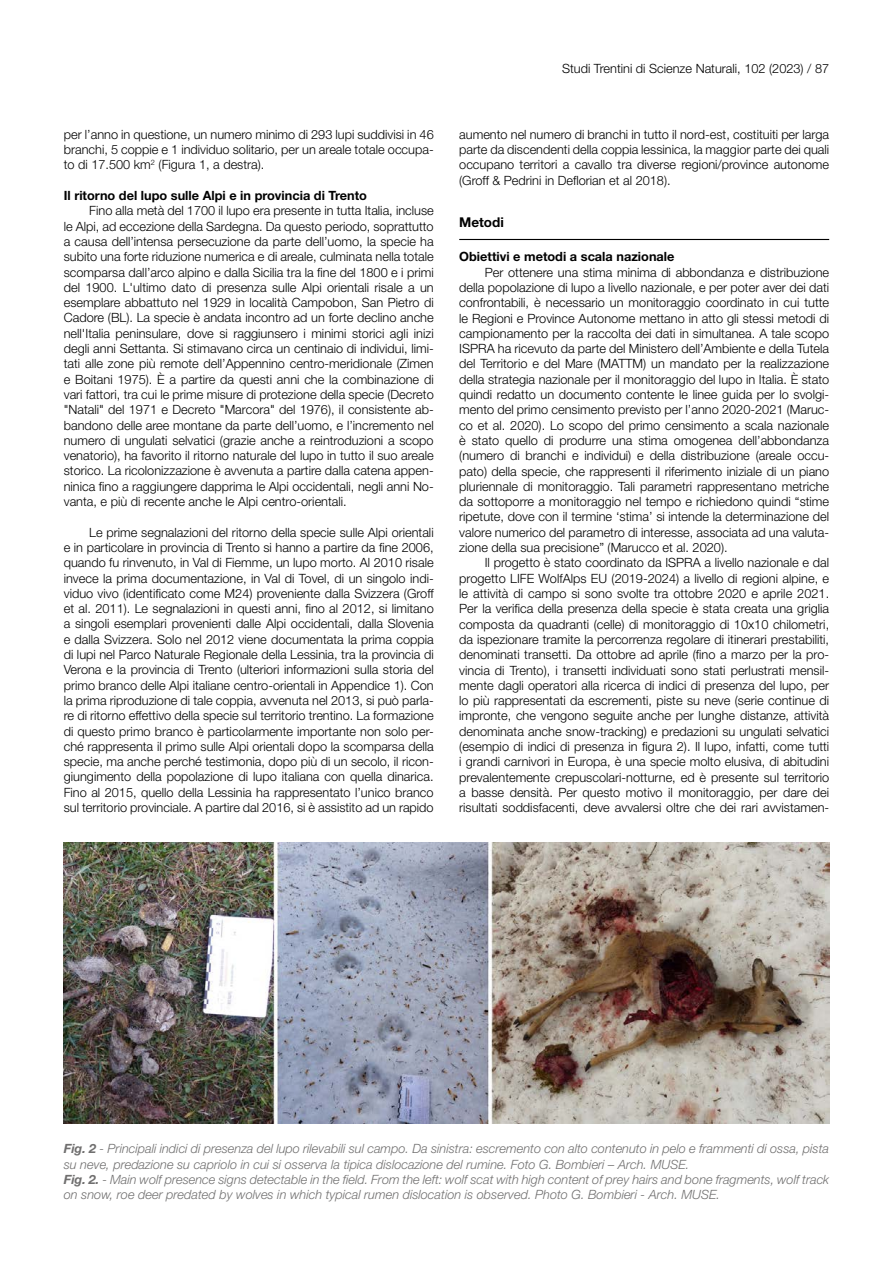
<style>
.page{position:relative;width:893px;height:1263px;background:#fff}
.page>*{position:absolute;margin:0;border:0;box-sizing:border-box;transform-origin:0 0}
.t1{font:700 13.5px "Helvetica Neue LT Std";color:#000}
.t2{font:300 12.75px/15.3px "Helvetica Neue LT Std";color:#000;text-align:justify}
.t3{font:italic 300 12.75px/15.3px "Helvetica Neue LT Std";color:#706f6f}
.t4{font:700 12.75px "Helvetica Neue LT Std";color:#000}
.s1{font-weight:700}
</style>
<div class="page">
<hr style="left:459px;top:239px;width:370px;height:1px;background:#000">
<img style="left:64px;top:843px;width:765px;height:280px">
<p class="t2" style="left:64px;top:126px;width:371px">per l’anno in questione, un numero minimo di 293 lupi suddivisi in 46 branchi, 5 coppie e 1 individuo solitario, per un areale totale occupa&shy;to di 17.500 km<sup>2</sup> (Figura 1, a destra).</p>
<p class="t4" style="left:64px;top:188px;width:305px">Il ritorno del lupo sulle Alpi e in provincia di Trento</p>
<p class="t2" style="left:64px;top:203px;width:371px;text-indent:26px">Fino alla metà del 1700 il lupo era presente in tutta Italia, incluse le Alpi, ad eccezione della Sardegna. Da questo periodo, soprattutto a causa dell’intensa persecuzione da parte dell’uomo, la specie ha subito una forte riduzione numerica e di areale, culminata nella totale scomparsa dall’arco alpino e dalla Sicilia tra la fine del 1800 e i primi del 1900. L'ultimo dato di presenza sulle Alpi orientali risale a un esemplare abbattuto nel 1929 in località Campobon, San Pietro di Cadore (BL). La specie è andata incontro ad un forte declino anche nell'Italia peninsulare, dove si raggiunsero i minimi storici agli inizi degli anni Settanta. Si stimavano circa un centinaio di individui, limi&shy;tati alle zone più remote dell’Appennino centro-meridionale (Zimen e Boitani 1975). È a partire da questi anni che la combinazione di vari fattori, tra cui le prime misure di protezione della specie (Decreto "Natali" del 1971 e Decreto "Marcora" del 1976), il consistente ab&shy;bandono delle aree montane da parte dell’uomo, e l’incremento nel numero di ungulati selvatici (grazie anche a reintroduzioni a scopo venatorio), ha favorito il ritorno naturale del lupo in tutto il suo areale storico. La ricolonizzazione è avvenuta a partire dalla catena appen&shy;ninica fino a raggiungere dapprima le Alpi occidentali, negli anni No&shy;vanta, e più di recente anche le Alpi centro-orientali.</p>
<p class="t2" style="left:64px;top:524px;width:371px;text-indent:26px">Le prime segnalazioni del ritorno della specie sulle Alpi orientali e in particolare in provincia di Trento si hanno a partire da fine 2006, quando fu rinvenuto, in Val di Fiemme, un lupo morto. Al 2010 risale invece la prima documentazione, in Val di Tovel, di un singolo indi&shy;viduo vivo (identificato come M24) proveniente dalla Svizzera (Groff et al. 2011). Le segnalazioni in questi anni, fino al 2012, si limitano a singoli esemplari provenienti dalle Alpi occidentali, dalla Slovenia e dalla Svizzera. Solo nel 2012 viene documentata la prima coppia di lupi nel Parco Naturale Regionale della Lessinia, tra la provincia di Verona e la provincia di Trento (ulteriori informazioni sulla storia del primo branco delle Alpi italiane centro-orientali in Appendice 1). Con la prima riproduzione di tale coppia, avvenuta nel 2013, si può parla&shy;re di ritorno effettivo della specie sul territorio trentino. La formazione di questo primo branco è particolarmente importante non solo per&shy;ché rappresenta il primo sulle Alpi orientali dopo la scomparsa della specie, ma anche perché testimonia, dopo più di un secolo, il ricon&shy;giungimento della popolazione di lupo italiana con quella dinarica.<br>Fino al 2015, quello della Lessinia ha rappresentato l’unico branco sul territorio provinciale. A partire dal 2016, si è assistito ad un rapido</p>
<p class="t2" style="left:562px;top:60px;width:269px">Studi Trentini di Scienze Naturali, 102 (2023) / 87</p>
<p class="t2" style="left:459px;top:126px;width:371px">aumento nel numero di branchi in tutto il nord-est, costituiti per larga parte da discendenti della coppia lessinica, la maggior parte dei quali occupano territori a cavallo tra diverse regioni/province autonome (Groff &amp; Pedrini in Deflorian et al 2018).</p>
<p class="t1" style="left:459px;top:214px;width:46px">Metodi</p>
<p class="t4" style="left:459px;top:249px;width:217px">Obiettivi e metodi a scala nazionale</p>
<p class="t2" style="left:459px;top:264px;width:371px;text-indent:26px">Per ottenere una stima minima di abbondanza e distribuzione della popolazione di lupo a livello nazionale, e per poter aver dei dati confrontabili, è necessario un monitoraggio coordinato in cui tutte le Regioni e Province Autonome mettano in atto gli stessi metodi di campionamento per la raccolta dei dati in simultanea. A tale scopo ISPRA ha ricevuto da parte del Ministero dell’Ambiente e della Tutela del Territorio e del Mare (MATTM) un mandato per la realizzazione della strategia nazionale per il monitoraggio del lupo in Italia. È stato quindi redatto un documento contente le linee guida per lo svolgi&shy;mento del primo censimento previsto per l’anno 2020-2021 (Maruc&shy;co et al. 2020). Lo scopo del primo censimento a scala nazionale è stato quello di produrre una stima omogenea dell’abbondanza (numero di branchi e individui) e della distribuzione (areale occu&shy;pato) della specie, che rappresenti il riferimento iniziale di un piano pluriennale di monitoraggio. Tali parametri rappresentano metriche da sottoporre a monitoraggio nel tempo e richiedono quindi “stime ripetute, dove con il termine ‘stima’ si intende la determinazione del valore numerico del parametro di interesse, associata ad una valuta&shy;zione della sua precisione” (Marucco et al. 2020).</p>
<p class="t2" style="left:459px;top:555px;width:371px;text-indent:26px">Il progetto è stato coordinato da ISPRA a livello nazionale e dal progetto LIFE WolfAlps EU (2019-2024) a livello di regioni alpine, e le attività di campo si sono svolte tra ottobre 2020 e aprile 2021.<br>Per la verifica della presenza della specie è stata creata una griglia composta da quadranti (celle) di monitoraggio di 10x10 chilometri, da ispezionare tramite la percorrenza regolare di itinerari prestabiliti, denominati transetti. Da ottobre ad aprile (fino a marzo per la pro&shy;vincia di Trento), i transetti individuati sono stati perlustrati mensil&shy;mente dagli operatori alla ricerca di indici di presenza del lupo, per lo più rappresentati da escrementi, piste su neve (serie continue di impronte, che vengono seguite anche per lunghe distanze, attività denominata anche snow-tracking) e predazioni su ungulati selvatici (esempio di indici di presenza in figura 2). Il lupo, infatti, come tutti i grandi carnivori in Europa, è una specie molto elusiva, di abitudini prevalentemente crepuscolari-notturne, ed è presente sul territorio a basse densità. Per questo motivo il monitoraggio, per dare dei risultati soddisfacenti, deve avvalersi oltre che dei rari avvistamen-</p>
<p class="t3" style="left:64px;top:1141px;width:767px"><span class="s1">Fig. 2</span> - Principali indici di presenza del lupo rilevabili sul campo. Da sinistra: escremento con alto contenuto in pelo e frammenti di ossa, pista su neve, predazione su capriolo in cui si osserva la tipica dislocazione del rumine. Foto G. Bombieri – Arch. MUSE.<br><span class="s1">Fig. 2.</span> - Main wolf presence signs detectable in the field. From the left: wolf scat with high content of prey hairs and bone fragments, wolf track on snow, roe deer predated by wolves in which typical rumen dislocation is observed. Photo G. Bombieri - Arch. MUSE.</p>
</div>
